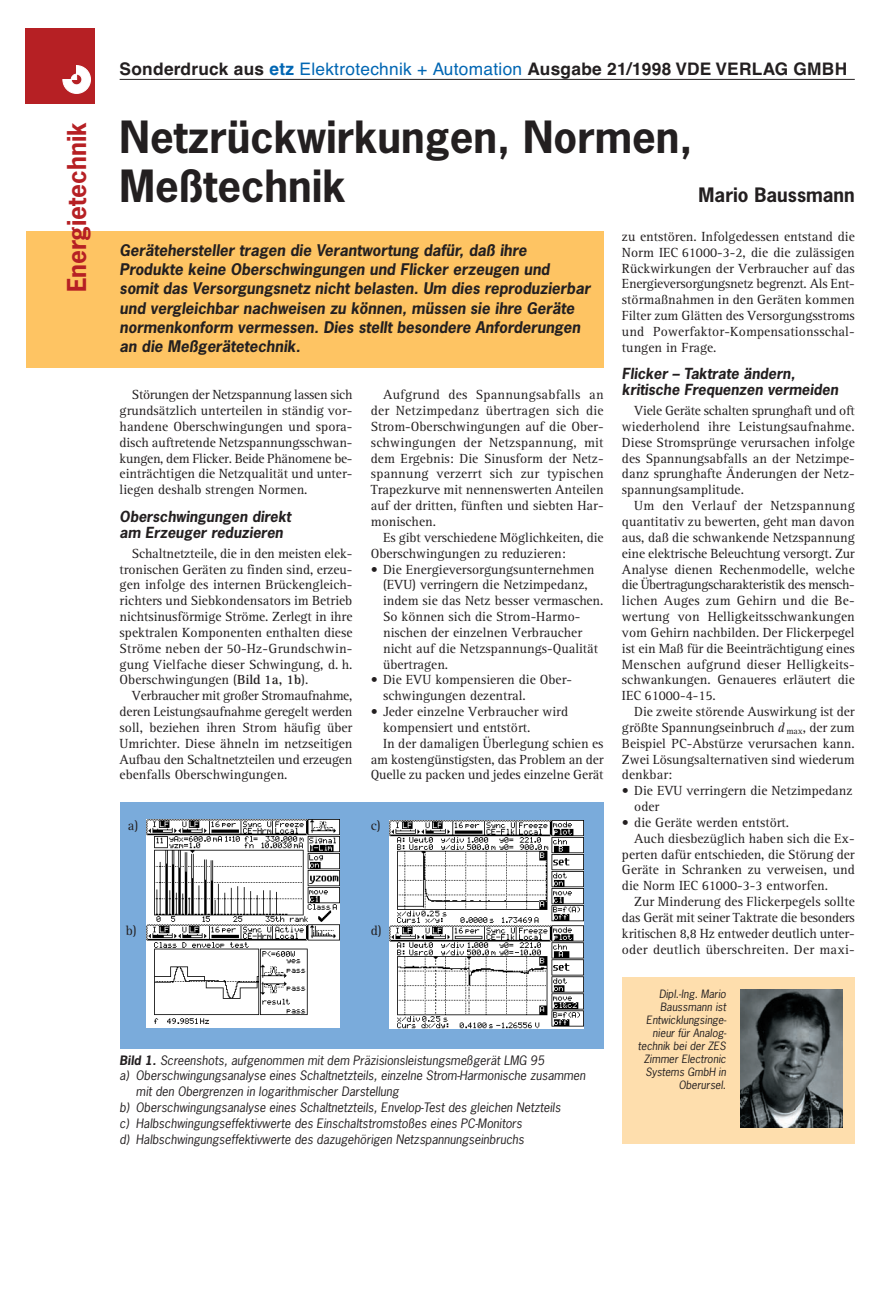
<style>
.page{position:relative;width:893px;height:1293px;background:#fff}
.page>*{position:absolute;margin:0;border:0;box-sizing:border-box;transform-origin:0 0}
.t1{font:700 41.7px/48.9px "News Gothic";color:#231f20}
.t2{font:700 24.45px "News Gothic";color:#b62024}
.t3{font:700 18.75px "News Gothic";color:#231f20}
.t4{font:700 17.25px "Helvetica";letter-spacing:.015em;color:#231f20}
.t5{font:italic 700 15.15px/19.4px "News Gothic";color:#231f20}
.t6{font:italic 700 14.4px/15.9px "News Gothic";color:#231f20}
.t7{font:13.65px/15.9px "VDE Rotis Plain";color:#231f20;text-align:justify}
.t8{font:13.65px "VDE Rotis Plain";letter-spacing:-.02em;color:#231f20}
.t9{font:italic 12.3px "News Gothic";color:#231f20}
.t10{font:italic 10.8px/12.9px "News Gothic";color:#231f20;text-align:right}
.s1{color:#0166b3}
.s2{font-weight:400;color:#0166b3}
.s3{font-family:"VDE Rotis";font-weight:700}
.s4{font-weight:700}
.s5{font-family:"VDE Rotis";font-style:italic}
</style>
<div class="page">
<div style="left:26px;top:28px;width:69px;height:76px;background:#b62024"></div>
<svg style="left:62px;top:65px;width:29px;height:29px"></svg>
<div style="left:26px;top:232px;width:577px;height:136px;background:#fec463"></div>
<div style="left:622px;top:977px;width:232px;height:167px;background:#fedead"></div>
<img style="left:740px;top:990px;width:102px;height:137px">
<div style="left:120px;top:802px;width:483px;height:247px;background:#7aabdb"></div>
<img style="left:146px;top:820px;width:194px;height:208px">
<img style="left:390px;top:820px;width:193px;height:208px">
<hr style="left:120px;top:79px;width:734px;height:1px;background:#231f20">
<h2 class="t2" style="left:67px;top:292px;width:172px;rotate:-90deg">Energietechnik</h2>
<p class="t4" style="left:120px;top:63px;width:729px">Sonderdruck aus <span class="s1">etz</span> <span class="s2">Elektrotechnik + Automation</span> Ausgabe 21/1998 VDE VERLAG GMBH</p>
<h1 class="t1" style="left:120px;top:116px;width:574px">Netzrückwirkungen, Normen,<br>Meßtechnik</h1>
<h3 class="t3" style="left:698px;top:187px;width:158px">Mario Baussmann</h3>
<p class="t5" style="left:120px;top:241px;width:472px">Gerätehersteller tragen die Verantwortung dafür, daß ihre Produkte keine Oberschwingungen und Flicker erzeugen und somit das Versorgungsnetz nicht belasten. Um dies reproduzierbar und vergleichbar nachweisen zu können, müssen sie ihre Geräte normenkonform vermessen. Dies stellt besondere Anforderungen an die Meßgerätetechnik.</p>
<p class="t7" style="left:120px;top:388px;width:234px;text-indent:12px">Störungen der Netzspannung lassen sich grundsätzlich unterteilen in ständig vor&shy;handene Oberschwingungen und spora&shy;disch auftretende Netzspannungsschwan&shy;kungen, dem Flicker. Beide Phänomene be&shy;einträchtigen die Netzqualität und unter&shy;liegen deshalb strengen Normen.</p>
<p class="t6" style="left:120px;top:510px;width:173px">Oberschwingungen direkt am Erzeuger reduzieren</p>
<p class="t7" style="left:120px;top:546px;width:234px;text-indent:12px">Schaltnetzteile, die in den meisten elek&shy;tronischen Geräten zu finden sind, erzeu&shy;gen infolge des internen Brückengleich&shy;richters und Siebkondensators im Betrieb nichtsinusförmige Ströme. Zerlegt in ihre spektralen Komponenten enthalten diese Ströme neben der 50-Hz-Grundschwin&shy;gung Vielfache dieser Schwingung, d. h.<br>Oberschwingungen (<span class="s3">Bild 1a, 1b</span>).</p>
<p class="t7" style="left:120px;top:689px;width:234px;text-indent:12px">Verbraucher mit großer Stromaufnahme, deren Leistungsaufnahme geregelt werden soll, beziehen ihren Strom häufig über Umrichter. Diese ähneln im netzseitigen Aufbau den Schaltnetzteilen und erzeugen ebenfalls Oberschwingungen.</p>
<p class="t7" style="left:128px;top:819px;width:12px">a)</p>
<p class="t7" style="left:371px;top:388px;width:234px;text-indent:12px">Aufgrund des Spannungsabfalls an der Netzimpedanz übertragen sich die Strom-Oberschwingungen auf die Ober&shy;schwingungen der Netzspannung, mit dem Ergebnis: Die Sinusform der Netz&shy;spannung verzerrt sich zur typischen Trapezkurve mit nennenswerten Anteilen auf der dritten, fünften und siebten Har&shy;monischen.</p>
<p class="t7" style="left:371px;top:531px;width:234px;text-indent:12px">Es gibt verschiedene Möglichkeiten, die<br>Oberschwingungen zu reduzieren:</p>
<p class="t7" style="left:383px;top:562px;width:222px;text-align:left;text-indent:-12px">• Die Energieversorgungsunternehmen (EVU) verringern die Netzimpedanz, indem sie das Netz besser vermaschen.<br>So können sich die Strom-Harmo&shy;nischen der einzelnen Verbraucher nicht auf die Netzspannungs-Qualität übertragen.</p>
<p class="t7" style="left:383px;top:673px;width:190px;text-indent:-12px">• Die EVU kompensieren die Ober&shy;schwingungen dezentral.</p>
<p class="t7" style="left:371px;top:705px;width:199px">• Jeder einzelne Verbraucher wird</p>
<p class="t7" style="left:383px;top:721px;width:149px">kompensiert und entstört.</p>
<p class="t7" style="left:383px;top:737px;width:222px">In der damaligen Überlegung schien es</p>
<p class="t7" style="left:371px;top:752px;width:234px">am kostengünstigsten, das Problem an der</p>
<p class="t7" style="left:371px;top:768px;width:234px">Quelle zu packen und jedes einzelne Gerät</p>
<p class="t7" style="left:371px;top:819px;width:11px">c)</p>
<p class="t7" style="left:126px;top:923px;width:12px">b)</p>
<p class="t7" style="left:371px;top:923px;width:12px">d)</p>
<p class="t9" style="left:120px;top:1055px;width:426px"><span class="s4">Bild 1.</span> Screenshots, aufgenommen mit dem Präzisionsleistungsmeßgerät LMG 95</p>
<p class="t9" style="left:120px;top:1071px;width:467px">a) Oberschwingungsanalyse eines Schaltnetzteils, einzelne Strom-Harmonische zusammen</p>
<p class="t9" style="left:136px;top:1087px;width:264px">mit den Obergrenzen in logarithmischer Darstellung</p>
<p class="t9" style="left:120px;top:1103px;width:442px">b) Oberschwingungsanalyse eines Schaltnetzteils, Envelop-Test des gleichen Netzteils</p>
<p class="t9" style="left:120px;top:1118px;width:404px">c) Halbschwingungseffektivwerte des Einschaltstromstoßes eines PC-Monitors</p>
<p class="t9" style="left:120px;top:1134px;width:406px">d) Halbschwingungseffektivwerte des dazugehörigen Netzspannungseinbruchs</p>
<p class="t7" style="left:622px;top:230px;width:234px">zu entstören. Infolgedessen entstand die Norm IEC 61000-3-2, die die zulässigen Rückwirkungen der Verbraucher auf das Energieversorgungsnetz begrenzt. Als Ent&shy;störmaßnahmen in den Geräten kommen Filter zum Glätten des Versorgungsstroms und Powerfaktor-Kompensationsschal&shy;tungen in Frage.</p>
<p class="t6" style="left:622px;top:367px;width:218px">Flicker – Taktrate ändern, kritische Frequenzen vermeiden</p>
<p class="t7" style="left:622px;top:404px;width:234px;text-indent:12px">Viele Geräte schalten sprunghaft und oft wiederholend ihre Leistungsaufnahme.<br>Diese Stromsprünge verursachen infolge des Spannungsabfalls an der Netzimpe&shy;danz sprunghafte Änderungen der Netz&shy;spannungsamplitude.</p>
<p class="t7" style="left:622px;top:499px;width:234px;text-indent:12px">Um den Verlauf der Netzspannung quantitativ zu bewerten, geht man davon aus, daß die schwankende Netzspannung eine elektrische Beleuchtung versorgt. Zur Analyse dienen Rechenmodelle, welche die Übertragungscharakteristik des mensch&shy;lichen Auges zum Gehirn und die Be&shy;wertung von Helligkeitsschwankungen vom Gehirn nachbilden. Der Flickerpegel ist ein Maß für die Beeinträchtigung eines Menschen aufgrund dieser Helligkeits&shy;schwankungen. Genaueres erläutert die IEC 61000-4-15.</p>
<p class="t7" style="left:622px;top:705px;width:234px;text-indent:12px">Die zweite störende Auswirkung ist der größte Spannungseinbruch <span class="s5">d</span> <sub>max</sub>, der zum Beispiel PC-Abstürze verursachen kann.<br>Zwei Lösungsalternativen sind wiederum denkbar:</p>
<p class="t7" style="left:634px;top:784px;width:220px;text-indent:-12px">• Die EVU verringern die Netzimpedanz oder</p>
<p class="t7" style="left:622px;top:816px;width:169px">• die Geräte werden entstört.</p>
<p class="t7" style="left:634px;top:832px;width:222px">Auch diesbezüglich haben sich die Ex-</p>
<p class="t7" style="left:622px;top:847px;width:234px">perten dafür entschieden, die Störung der</p>
<p class="t7" style="left:622px;top:863px;width:234px">Geräte in Schranken zu verweisen, und</p>
<p class="t7" style="left:622px;top:879px;width:207px">die Norm IEC 61000-3-3 entworfen.</p>
<p class="t7" style="left:634px;top:895px;width:222px">Zur Minderung des Flickerpegels sollte</p>
<p class="t8" style="left:622px;top:913px;width:234px">das Gerät mit seiner Taktrate die besonders</p>
<p class="t7" style="left:622px;top:927px;width:234px">kritischen 8,8 Hz entweder deutlich unter-</p>
<p class="t7" style="left:622px;top:942px;width:234px">oder deutlich überschreiten. Der maxi-</p>
<p class="t10" style="left:638px;top:988px;width:90px">Dipl.-Ing. Mario<br>Baussmann ist<br>Entwicklungsinge&shy;nieur für Analog&shy;technik bei der ZES<br>Zimmer Electronic<br>Systems GmbH in<br>Oberursel.</p>
</div>
